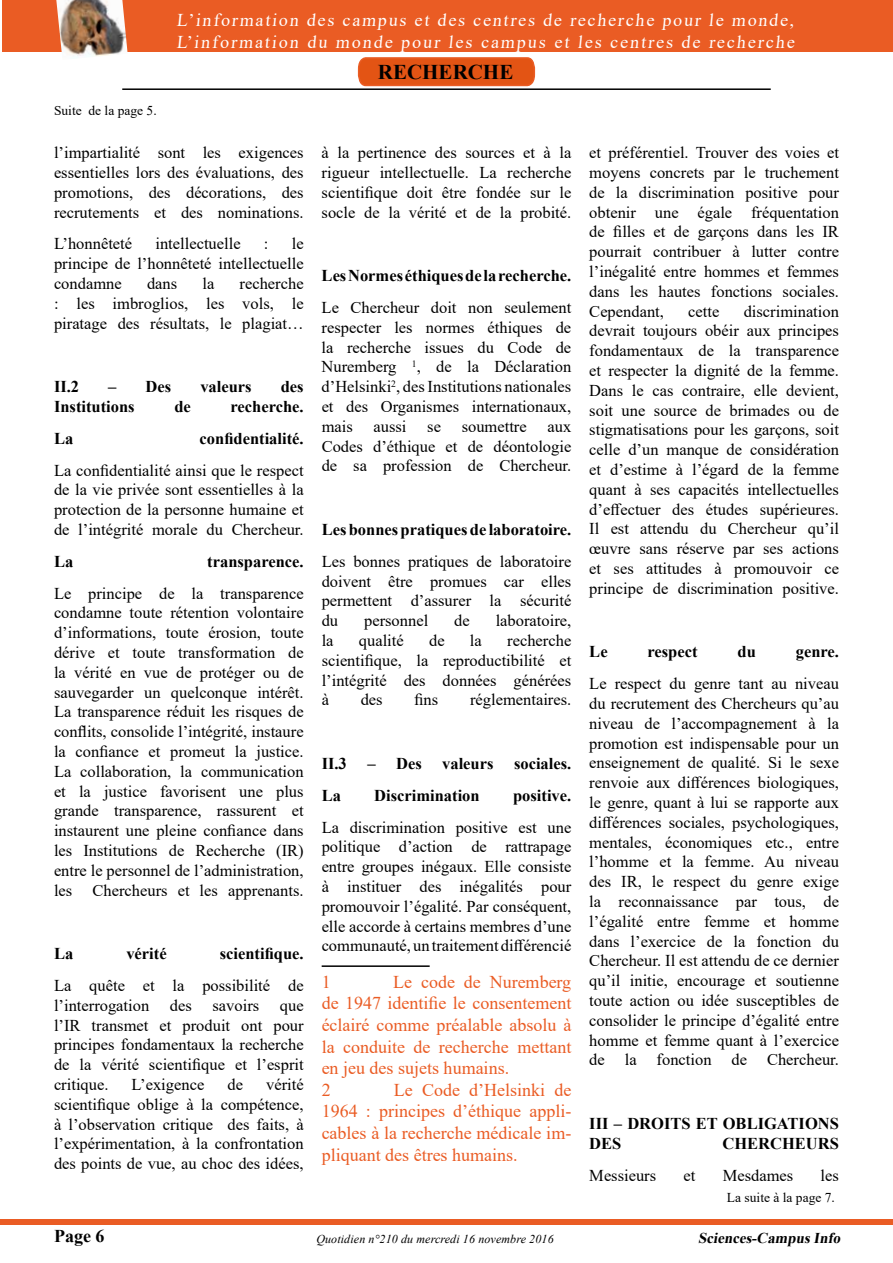
<style>
.page{position:relative;width:893px;height:1263px;background:#fff}
.page>*{position:absolute;margin:0;border:0;box-sizing:border-box;transform-origin:0 0}
.t1{font:700 21px "Times New Roman";color:#000}
.t2{font:18px/21.6px "Times New Roman";color:#ea5c24}
.t3{font:18px/21.6px "Times New Roman";letter-spacing:.105em;color:#fff}
.t4{font:700 18px "Times New Roman";color:#000}
.t5{font:16.5px/19.8px "Times New Roman";color:#000;text-align:justify}
.t6{font:700 16.5px/31.8px "Times New Roman";color:#000}
.t7{font:italic 700 15px "Times New Roman";color:#000}
.t8{font:13.5px "Times New Roman";color:#000}
.t9{font:italic 12px "Times New Roman";letter-spacing:.01em;color:#000}
</style>
<div class="page">
<div style="left:1px;top:1219px;width:892px;height:6px;background:#ea5c24"></div>
<hr style="left:322px;top:965px;width:108px;height:2px;background:#000">
<hr style="left:122px;top:88px;width:649px;height:2px;background:#000">
<div style="left:2px;top:0;width:891px;height:51px;background:#ea5c24"></div>
<img style="left:56px;top:0;width:72px;height:58px">
<svg style="left:357px;top:57px;width:179px;height:30px;background:#e55e22"></svg>
<p class="t8" style="left:54px;top:101px;width:104px">Suite de la page 5.</p>
<p class="t3" style="left:176px;top:9px;width:622px">L’information des campus et des centres de recherche pour le monde,<br>L’information du monde pour les campus et les centres de recherche</p>
<p class="t1" style="left:378px;top:57px;width:137px">RECHERCHE</p>
<p class="t5" style="left:54px;top:142px;width:251px">l’impartialité sont les exigences essentielles lors des évaluations, des promotions, des décorations, des recrutements et des nominations.</p>
<p class="t5" style="left:54px;top:233px;width:80px">L’honnêteté</p>
<p class="t5" style="left:155px;top:233px;width:87px">intellectuelle</p>
<p class="t5" style="left:264px;top:233px;width:6px">:</p>
<p class="t5" style="left:54px;top:233px;width:251px;text-indent:238px">le principe de l’honnêteté intellectuelle condamne</p>
<p class="t5" style="left:54px;top:273px;width:251px;text-indent:186px">recherche : les imbroglios, les vols, le piratage des résultats, le plagiat…</p>
<p class="t5" style="left:147px;top:273px;width:32px">dans</p>
<p class="t5" style="left:202px;top:273px;width:13px">la</p>
<p class="t6" style="left:54px;top:370px;width:27px">II.2</p>
<p class="t6" style="left:108px;top:370px;width:64px">– Des</p>
<p class="t6" style="left:200px;top:370px;width:53px">valeurs</p>
<p class="t6" style="left:281px;top:370px;width:24px">des</p>
<p class="t6" style="left:54px;top:390px;width:82px">Institutions</p>
<p class="t6" style="left:174px;top:390px;width:18px">de</p>
<p class="t6" style="left:230px;top:390px;width:75px">recherche.</p>
<p class="t6" style="left:54px;top:422px;width:21px">La</p>
<p class="t6" style="left:200px;top:422px;width:106px">confidentialité.</p>
<p class="t5" style="left:54px;top:460px;width:251px">La confidentialité ainsi que le respect de la vie privée sont essentielles à la protection de la personne humaine et de l’intégrité morale du Chercheur.</p>
<p class="t6" style="left:54px;top:545px;width:21px">La</p>
<p class="t6" style="left:207px;top:545px;width:98px">transparence.</p>
<p class="t5" style="left:54px;top:583px;width:251px">Le principe de la transparence condamne toute rétention volontaire d’informations, toute érosion, toute dérive et toute transformation de la vérité en vue de protéger ou de sauvegarder un quelconque intérêt.<br>La transparence réduit les risques de conflits, consolide l’intégrité, instaure la confiance et promeut la justice.<br>La collaboration, la communication et la justice favorisent une plus grande transparence, rassurent et instaurent une pleine confiance dans les Institutions de Recherche (IR) entre le personnel de l’administration, les Chercheurs et les apprenants.</p>
<p class="t6" style="left:54px;top:937px;width:21px">La</p>
<p class="t6" style="left:126px;top:937px;width:42px">vérité</p>
<p class="t6" style="left:220px;top:937px;width:85px">scientifique.</p>
<p class="t5" style="left:54px;top:975px;width:251px">La quête et la possibilité de l’interrogation des savoirs que l’IR transmet et produit ont pour principes fondamentaux la recherche de la vérité scientifique et l’esprit critique.</p>
<p class="t5" style="left:54px;top:1074px;width:251px;text-indent:212px">vérité scientifique oblige à la compétence, à l’observation critique des faits, à l’expérimentation, à la confrontation des points de vue, au choc des idées,</p>
<p class="t5" style="left:132px;top:1074px;width:74px">L’exigence</p>
<p class="t5" style="left:227px;top:1074px;width:17px">de</p>
<p class="t5" style="left:322px;top:142px;width:251px">à la pertinence des sources et à la rigueur intellectuelle. La recherche scientifique doit être fondée sur le socle de la vérité et de la probité.</p>
<p class="t6" style="left:322px;top:259px;width:251px">Les Normes éthiques de la recherche.</p>
<p class="t5" style="left:322px;top:297px;width:251px">Le Chercheur doit non seulement respecter les normes éthiques de la recherche issues du Code de Nuremberg <sup>1</sup>, de la Déclaration d’Helsinki<sup>2</sup>, des Institutions nationales et des Organismes internationaux, mais</p>
<p class="t5" style="left:374px;top:416px;width:34px">aussi</p>
<p class="t5" style="left:427px;top:416px;width:15px">se</p>
<p class="t5" style="left:462px;top:416px;width:67px">soumettre</p>
<p class="t5" style="left:322px;top:416px;width:251px;text-indent:226px">aux Codes d’éthique et de déontologie de sa profession de Chercheur.</p>
<p class="t6" style="left:322px;top:513px;width:251px">Les bonnes pratiques de laboratoire.</p>
<p class="t5" style="left:322px;top:551px;width:251px">Les bonnes pratiques de laboratoire doivent être promues car elles permettent d’assurer la sécurité du</p>
<p class="t5" style="left:364px;top:610px;width:66px">personnel</p>
<p class="t5" style="left:454px;top:610px;width:17px">de</p>
<p class="t5" style="left:496px;top:610px;width:77px">laboratoire,</p>
<p class="t5" style="left:322px;top:630px;width:13px">la</p>
<p class="t5" style="left:359px;top:630px;width:46px">qualité</p>
<p class="t5" style="left:429px;top:630px;width:17px">de</p>
<p class="t5" style="left:470px;top:630px;width:13px">la</p>
<p class="t5" style="left:322px;top:630px;width:251px;text-indent:186px">recherche scientifique, la reproductibilité et l’intégrité des données générées à</p>
<p class="t5" style="left:361px;top:689px;width:23px">des</p>
<p class="t5" style="left:414px;top:689px;width:25px">fins</p>
<p class="t5" style="left:470px;top:689px;width:103px">réglementaires.</p>
<p class="t6" style="left:322px;top:747px;width:251px">II.3 – Des valeurs sociales.<br>La</p>
<p class="t6" style="left:374px;top:779px;width:107px">Discrimination</p>
<p class="t6" style="left:513px;top:779px;width:60px">positive.</p>
<p class="t5" style="left:322px;top:817px;width:251px">La discrimination positive est une politique d’action de rattrapage entre groupes inégaux. Elle consiste à instituer des inégalités pour promouvoir l’égalité. Par conséquent, elle accorde à certains membres d’une communauté, un traitement différencié</p>
<p class="t2" style="left:322px;top:970px;width:10px">1</p>
<p class="t2" style="left:322px;top:970px;width:251px;text-indent:72px">Le code de Nuremberg de 1947 identifie le consentement éclairé comme préalable absolu à la conduite de recherche mettant en jeu des sujets humains.<br>2</p>
<p class="t2" style="left:322px;top:1078px;width:251px;text-align:justify;text-indent:72px">Le Code d’Helsinki de 1964 : principes d’éthique appli&shy;cables à la recherche médicale im&shy;pliquant des êtres humains.</p>
<p class="t5" style="left:589px;top:142px;width:251px">et préférentiel. Trouver des voies et moyens concrets par le truchement de la discrimination positive pour obtenir une égale fréquentation de filles et de garçons dans les IR pourrait contribuer à lutter contre l’inégalité entre hommes et femmes dans les hautes fonctions sociales.<br>Cependant,</p>
<p class="t5" style="left:589px;top:301px;width:251px;text-indent:154px">discrimination devrait toujours obéir aux principes fondamentaux de la transparence et respecter la dignité de la femme.<br>Dans le cas contraire, elle devient, soit une source de brimades ou de stigmatisations pour les garçons, soit celle d’un manque de considération et d’estime à l’égard de la femme quant à ses capacités intellectuelles d’effectuer des études supérieures.<br>Il est attendu du Chercheur qu’il œuvre sans réserve par ses actions et ses attitudes à promouvoir ce principe de discrimination positive.</p>
<p class="t5" style="left:688px;top:301px;width:33px">cette</p>
<p class="t6" style="left:589px;top:635px;width:20px">Le</p>
<p class="t6" style="left:647px;top:635px;width:52px">respect</p>
<p class="t6" style="left:737px;top:635px;width:20px">du</p>
<p class="t6" style="left:796px;top:635px;width:45px">genre.</p>
<p class="t5" style="left:589px;top:673px;width:251px">Le respect du genre tant au niveau du recrutement des Chercheurs qu’au niveau de l’accompagnement à la promotion est indispensable pour un enseignement de qualité. Si le sexe renvoie aux différences biologiques, le genre, quant à lui se rapporte aux différences sociales, psychologiques, mentales, économiques etc., entre l’homme et la femme. Au niveau des IR, le respect du genre exige la reconnaissance par tous, de l’égalité entre femme et homme dans l’exercice de la fonction du Chercheur. Il est attendu de ce dernier qu’il initie, encourage et soutienne toute action ou idée susceptibles de consolider le principe d’égalité entre homme et femme quant à l’exercice de la fonction de Chercheur.</p>
<p class="t6" style="left:589px;top:1113px;width:251px;line-height:19.8px">III – DROITS ET OBLIGATIONS<br>DES</p>
<p class="t6" style="left:722px;top:1127px;width:118px">CHERCHEURS</p>
<p class="t5" style="left:589px;top:1165px;width:68px">Messieurs</p>
<p class="t5" style="left:683px;top:1165px;width:13px">et</p>
<p class="t5" style="left:723px;top:1165px;width:72px">Mesdames</p>
<p class="t5" style="left:821px;top:1165px;width:20px">les</p>
<p class="t8" style="left:727px;top:1188px;width:109px">La suite à la page 7.</p>
<p class="t4" style="left:54px;top:1223px;width:52px">Page 6</p>
<p class="t9" style="left:316px;top:1231px;width:239px">Quotidien n°210 du mercredi 16 novembre 2016</p>
<p class="t7" style="left:698px;top:1227px;width:147px">Sciences-CampusInfo</p>
</div>
